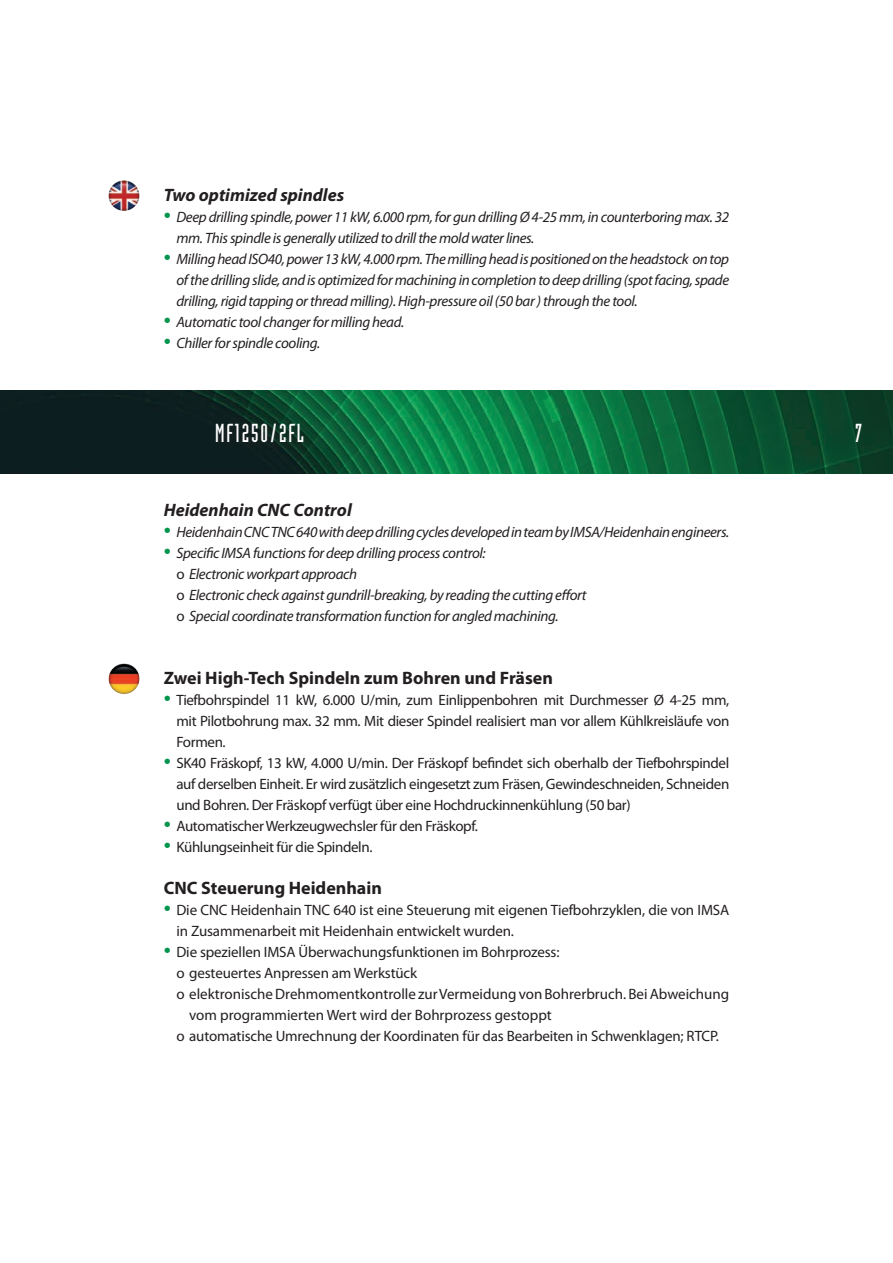
<style>
.page{position:relative;width:893px;height:1263px;background:#fff}
.page>*{position:absolute;margin:0;border:0;box-sizing:border-box;transform-origin:0 0}
.t1{font:25.5px "Industria Solid";letter-spacing:.07em;color:#fff}
.t2{font:700 18px "Myriad Pro";color:#231f20}
.t3{font:italic 700 18px "Myriad Pro";color:#231f20}
.t4{font:15px/21px "Myriad Pro";letter-spacing:-.01em;color:#231f20;text-align:justify}
.t5{font:italic 15px/21px "Myriad Pro";letter-spacing:-.025em;color:#231f20}
.s1{font-style:normal;font-size:25.5px;color:#00944d}
.s2{font-style:normal}
.s3{font-size:25.5px;color:#00944d}
</style>
<div class="page">
<img style="left:0;top:390px;width:893px;height:83px">
<div style="left:212px;top:419px;width:104px;height:35px;background:#231f20;opacity:.75"></div>
<img style="left:108px;top:180px;width:32px;height:31px;border-radius:16px">
<img style="left:108px;top:663px;width:32px;height:31px;border-radius:16px">
<p class="t3" style="left:164px;top:183px;width:182px">Two optimized spindles</p>
<p class="t5" style="left:176px;top:206px;width:554px;text-indent:-13px"><span class="s1">•</span> Deep drilling spindle, power 11 kW, 6.000 rpm, for gun drilling Ø 4-25 mm, in counterboring max. 32 mm. This spindle is generally utilized to drill the mold water lines.</p>
<p class="t5" style="left:176px;top:248px;width:554px;text-align:justify;text-indent:-13px"><span class="s1">•</span> Milling head ISO40, power 13 kW, 4.000 rpm. The milling head is positioned on the headstock on top of the drilling slide, and is optimized for machining in completion to deep drilling (spot facing, spade drilling, rigid tapping or thread milling). High-pressure oil (50 bar ) through the tool.</p>
<p class="t5" style="left:164px;top:311px;width:242px"><span class="s1">•</span> Automatic tool changer for milling head.</p>
<p class="t5" style="left:164px;top:332px;width:158px"><span class="s1">•</span> Chiller for spindle cooling.</p>
<p class="t1" style="left:215px;top:419px;width:90px">MF1250/2FL</p>
<p class="t3" style="left:164px;top:498px;width:190px">Heidenhain CNC Control</p>
<p class="t5" style="left:164px;top:521px;width:567px"><span class="s1">•</span> Heidenhain CNC TNC 640 with deep drilling cycles developed in team by IMSA/Heidenhain engineers.</p>
<p class="t5" style="left:164px;top:542px;width:323px"><span class="s1">•</span> Specific IMSA functions for deep drilling process control:</p>
<p class="t5" style="left:176px;top:563px;width:182px"><span class="s2">o</span> Electronic workpart approach</p>
<p class="t5" style="left:176px;top:584px;width:412px"><span class="s2">o</span> Electronic check against gundrill-breaking, by reading the cutting effort</p>
<p class="t5" style="left:176px;top:605px;width:384px"><span class="s2">o</span> Special coordinate transformation function for angled machining.</p>
<p class="t2" style="left:164px;top:666px;width:391px">Zwei High-Tech Spindeln zum Bohren und Fräsen</p>
<p class="t4" style="left:176px;top:689px;width:554px;text-indent:-13px"><span class="s3">•</span> Tiefbohrspindel 11 kW, 6.000 U/min, zum Einlippenbohren mit Durchmesser Ø 4-25 mm, mit Pilotbohrung max. 32 mm. Mit dieser Spindel realisiert man vor allem Kühlkreisläufe von Formen.</p>
<p class="t4" style="left:176px;top:752px;width:554px;text-indent:-13px"><span class="s3">•</span> SK40 Fräskopf, 13 kW, 4.000 U/min. Der Fräskopf befindet sich oberhalb der Tiefbohrspindel auf derselben Einheit. Er wird zusätzlich eingesetzt zum Fräsen, Gewindeschneiden, Schneiden und Bohren. Der Fräskopf verfügt über eine Hochdruckinnenkühlung (50 bar)</p>
<p class="t4" style="left:164px;top:815px;width:316px"><span class="s3">•</span> Automatischer Werkzeugwechsler für den Fräskopf.</p>
<p class="t4" style="left:164px;top:836px;width:210px"><span class="s3">•</span> Kühlungseinheit für die Spindeln.</p>
<p class="t2" style="left:164px;top:876px;width:220px">CNC Steuerung Heidenhain</p>
<p class="t4" style="left:176px;top:899px;width:554px;text-indent:-13px"><span class="s3">•</span> Die CNC Heidenhain TNC 640 ist eine Steuerung mit eigenen Tiefbohrzyklen, die von IMSA in Zusammenarbeit mit Heidenhain entwickelt wurden.</p>
<p class="t4" style="left:164px;top:941px;width:397px"><span class="s3">•</span> Die speziellen IMSA Überwachungsfunktionen im Bohrprozess:</p>
<p class="t4" style="left:176px;top:962px;width:242px">o gesteuertes Anpressen am Werkstück</p>
<p class="t4" style="left:189px;top:983px;width:542px;text-indent:-13px">o elektronische Drehmomentkontrolle zur Vermeidung von Bohrerbruch. Bei Abweichung vom programmierten Wert wird der Bohrprozess gestoppt</p>
<p class="t4" style="left:176px;top:1025px;width:544px">o automatische Umrechnung der Koordinaten für das Bearbeiten in Schwenklagen; RTCP.</p>
<h1 class="t1" style="left:855px;top:419px;width:9px">7</h1>
</div>
